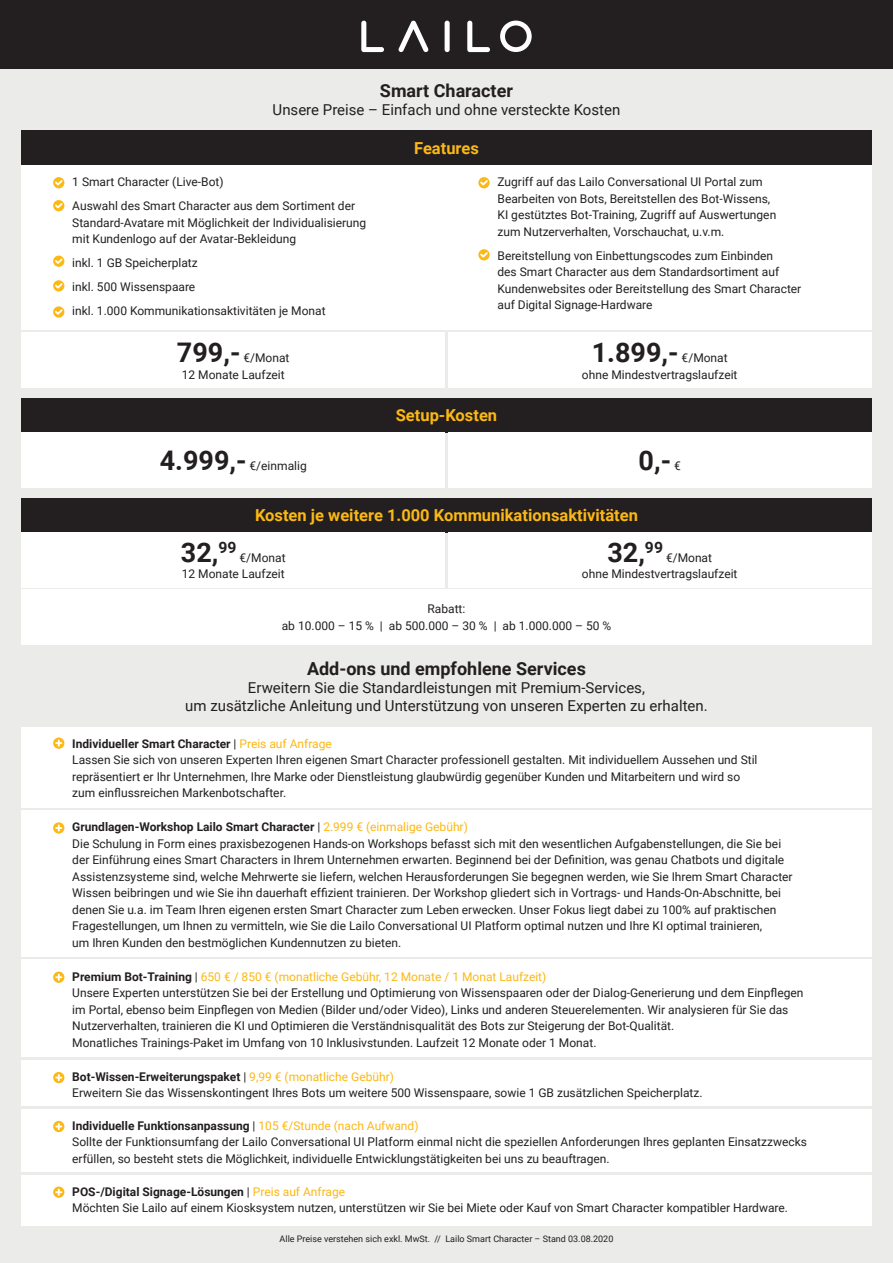
<style>
.page{position:relative;width:893px;height:1263px;background:#fff}
.page>*{position:absolute;margin:0;border:0;box-sizing:border-box;transform-origin:0 0}
.t1{font:700 27px "Roboto";color:#231f20}
.t2{font:700 18px "Roboto";color:#231f20}
.t3{font:700 16.5px "Roboto";color:#fcb814}
.t4{font:15px "Roboto";color:#231f20}
.t5{font:12px/16.5px "Roboto";color:#231f20}
.t6{font:700 12px "Roboto";color:#231f20}
.t7{font:12px "Roboto";color:#fcb814}
.t8{font:9px "Roboto";color:#231f20}
.s1{font-weight:400}
.s2{font-weight:400;color:#fcb814}
.s3{font-weight:700;color:#231f20}
.s4{color:#231f20}
</style>
<div class="page">
<div style="left:0;top:64px;width:893px;height:1199px;background:#ebebea"></div>
<div style="left:0;top:0;width:893px;height:68px;background:#231f20"></div>
<div style="left:21px;top:165px;width:851px;height:165px;background:#fff"></div>
<svg style="left:500px;top:21px;width:32px;height:31px"></svg>
<svg style="left:361px;top:21px;width:23px;height:31px"></svg>
<div style="left:445px;top:21px;width:5px;height:31px;background:#fff;border-radius:3px"></div>
<svg style="left:398px;top:21px;width:31px;height:31px"></svg>
<svg style="left:467px;top:21px;width:23px;height:31px"></svg>
<div style="left:21px;top:131px;width:851px;height:34px;background:#231f20"></div>
<div style="left:21px;top:727px;width:851px;height:81px;background:#fff"></div>
<div style="left:21px;top:811px;width:851px;height:146px;background:#fff"></div>
<div style="left:21px;top:960px;width:851px;height:97px;background:#fff"></div>
<div style="left:21px;top:1060px;width:851px;height:46px;background:#fff"></div>
<div style="left:21px;top:1109px;width:851px;height:63px;background:#fff"></div>
<div style="left:21px;top:1175px;width:851px;height:51px;background:#fff"></div>
<div style="left:21px;top:398px;width:851px;height:34px;background:#231f20"></div>
<div style="left:21px;top:498px;width:851px;height:34px;background:#231f20"></div>
<svg style="left:53px;top:178px;width:11px;height:9px"></svg>
<svg style="left:478px;top:178px;width:12px;height:9px"></svg>
<svg style="left:478px;top:250px;width:12px;height:9px"></svg>
<svg style="left:53px;top:201px;width:11px;height:9px"></svg>
<svg style="left:53px;top:257px;width:11px;height:9px"></svg>
<svg style="left:53px;top:306px;width:11px;height:12px"></svg>
<svg style="left:53px;top:308px;width:11px;height:8px"></svg>
<svg style="left:53px;top:281px;width:11px;height:9px"></svg>
<div style="left:21px;top:333px;width:424px;height:55px;background:#fff"></div>
<div style="left:21px;top:432px;width:424px;height:55px;background:#fff"></div>
<div style="left:21px;top:532px;width:424px;height:55px;background:#fff"></div>
<div style="left:21px;top:589px;width:851px;height:56px;background:#fff"></div>
<div style="left:448px;top:333px;width:424px;height:55px;background:#fff"></div>
<div style="left:448px;top:432px;width:424px;height:55px;background:#fff"></div>
<div style="left:448px;top:532px;width:424px;height:55px;background:#fff"></div>
<svg style="left:53px;top:737px;width:11px;height:12px"></svg>
<svg style="left:56px;top:740px;width:5px;height:6px"></svg>
<svg style="left:53px;top:822px;width:11px;height:12px"></svg>
<svg style="left:56px;top:825px;width:5px;height:6px"></svg>
<svg style="left:53px;top:971px;width:11px;height:12px"></svg>
<svg style="left:56px;top:974px;width:5px;height:6px"></svg>
<svg style="left:53px;top:1072px;width:11px;height:11px"></svg>
<svg style="left:56px;top:1075px;width:5px;height:5px"></svg>
<svg style="left:53px;top:1121px;width:11px;height:11px"></svg>
<svg style="left:56px;top:1124px;width:5px;height:5px"></svg>
<svg style="left:53px;top:1186px;width:11px;height:12px"></svg>
<svg style="left:56px;top:1189px;width:5px;height:6px"></svg>
<p class="t2" style="left:380px;top:77px;width:135px">Smart Character</p>
<p class="t4" style="left:273px;top:99px;width:349px">Unsere Preise – Einfach und ohne versteckte Kosten</p>
<p class="t3" style="left:414px;top:136px;width:66px">Features</p>
<p class="t5" style="left:72px;top:173px;width:153px">1 Smart Character (Live-Bot)</p>
<p class="t5" style="left:72px;top:197px;width:284px">Auswahl des Smart Character aus dem Sortiment der</p>
<p class="t5" style="left:72px;top:214px;width:295px">Standard-Avatare mit Möglichkeit der Individualisierung</p>
<p class="t5" style="left:72px;top:230px;width:225px">mit Kundenlogo auf der Avatar-Bekleidung</p>
<p class="t5" style="left:72px;top:254px;width:127px">inkl. 1 GB Speicherplatz</p>
<p class="t5" style="left:72px;top:278px;width:125px">inkl. 500 Wissenspaare</p>
<p class="t5" style="left:72px;top:302px;width:255px">inkl. 1.000 Kommunikationsaktivitäten je Monat</p>
<p class="t5" style="left:497px;top:173px;width:267px">Zugriff auf das Lailo Conversational UI Portal zum</p>
<p class="t5" style="left:497px;top:190px;width:274px">Bearbeiten von Bots, Bereitstellen des Bot-Wissens,</p>
<p class="t5" style="left:497px;top:206px;width:280px">KI gestütztes Bot-Training, Zugriff auf Auswertungen</p>
<p class="t5" style="left:497px;top:223px;width:228px">zum Nutzerverhalten, Vorschauchat, u.v.m.</p>
<p class="t5" style="left:497px;top:247px;width:277px">Bereitstellung von Einbettungscodes zum Einbinden</p>
<p class="t5" style="left:497px;top:263px;width:283px">des Smart Character aus dem Standardsortiment auf</p>
<p class="t5" style="left:497px;top:280px;width:305px">Kundenwebsites oder Bereitstellung des Smart Character</p>
<p class="t5" style="left:497px;top:296px;width:157px">auf Digital Signage-Hardware</p>
<p class="t1" style="left:177px;top:334px;width:65px">799,-</p>
<p class="t5" style="left:243px;top:349px;width:48px">€/Monat</p>
<p class="t5" style="left:182px;top:366px;width:104px">12 Monate Laufzeit</p>
<p class="t1" style="left:592px;top:334px;width:88px">1.899,-</p>
<p class="t5" style="left:682px;top:349px;width:48px">€/Monat</p>
<p class="t5" style="left:582px;top:366px;width:157px">ohne Mindestvertragslaufzeit</p>
<p class="t3" style="left:396px;top:404px;width:103px">Setup-Kosten</p>
<p class="t1" style="left:160px;top:441px;width:88px">4.999,-</p>
<p class="t5" style="left:250px;top:457px;width:59px">€/einmalig</p>
<p class="t1" style="left:639px;top:441px;width:34px">0,-</p>
<p class="t5" style="left:674px;top:457px;width:8px">€</p>
<p class="t3" style="left:255px;top:504px;width:384px">Kosten je weitere 1.000 Kommunikationsaktivitäten</p>
<p class="t1" style="left:181px;top:533px;width:57px">32,<sup>99</sup></p>
<p class="t5" style="left:239px;top:549px;width:48px">€/Monat</p>
<p class="t5" style="left:182px;top:565px;width:104px">12 Monate Laufzeit</p>
<p class="t1" style="left:607px;top:533px;width:57px">32,<sup>99</sup></p>
<p class="t5" style="left:666px;top:549px;width:48px">€/Monat</p>
<p class="t5" style="left:582px;top:565px;width:157px">ohne Mindestvertragslaufzeit</p>
<p class="t5" style="left:427px;top:600px;width:39px">Rabatt:</p>
<p class="t5" style="left:282px;top:617px;width:331px">ab 10.000 – 15 % | ab 500.000 – 30 % | ab 1.000.000 – 50 %</p>
<p class="t2" style="left:307px;top:655px;width:280px">Add-ons und empfohlene Services</p>
<p class="t4" style="left:248px;top:677px;width:398px">Erweitern Sie die Standardleistungen mit Premium-Services,</p>
<p class="t4" style="left:185px;top:695px;width:524px">um zusätzliche Anleitung und Unterstützung von unseren Experten zu erhalten.</p>
<p class="t6" style="left:72px;top:735px;width:261px">Individueller Smart Character <span class="s1">|</span> <span class="s2">Preis auf Anfrage</span></p>
<p class="t5" style="left:72px;top:751px;width:687px">Lassen Sie sich von unseren Experten Ihren eigenen Smart Character professionell gestalten. Mit individuellem Aussehen und Stil</p>
<p class="t5" style="left:72px;top:768px;width:669px">repräsentiert er Ihr Unternehmen, Ihre Marke oder Dienstleistung glaubwürdig gegenüber Kunden und Mitarbeitern und wird so</p>
<p class="t5" style="left:72px;top:784px;width:215px">zum einflussreichen Markenbotschafter.</p>
<p class="t6" style="left:72px;top:819px;width:397px">Grundlagen-Workshop Lailo Smart Character <span class="s1">|</span> <span class="s2">2.999 € (einmalige Gebühr)</span></p>
<p class="t5" style="left:72px;top:835px;width:710px">Die Schulung in Form eines praxisbezogenen Hands-on Workshops befasst sich mit den wesentlichen Aufgabenstellungen, die Sie bei</p>
<p class="t5" style="left:72px;top:851px;width:713px">der Einführung eines Smart Characters in Ihrem Unternehmen erwarten. Beginnend bei der Definition, was genau Chatbots und digitale</p>
<p class="t5" style="left:72px;top:868px;width:722px">Assistenzsysteme sind, welche Mehrwerte sie liefern, welchen Herausforderungen Sie begegnen werden, wie Sie Ihrem Smart Character<br>Wissen beibringen und wie Sie ihn dauerhaft effizient trainieren. Der Workshop gliedert sich in Vortrags- und Hands-On-Abschnitte, bei</p>
<p class="t5" style="left:72px;top:901px;width:705px">denen Sie u.a. im Team Ihren eigenen ersten Smart Character zum Leben erwecken. Unser Fokus liegt dabei zu 100% auf praktischen</p>
<p class="t5" style="left:72px;top:917px;width:691px">Fragestellungen, um Ihnen zu vermitteln, wie Sie die Lailo Conversational UI Platform optimal nutzen und Ihre KI optimal trainieren,</p>
<p class="t5" style="left:72px;top:934px;width:330px">um Ihren Kunden den bestmöglichen Kundennutzen zu bieten.</p>
<p class="t7" style="left:72px;top:968px;width:476px"><span class="s3">Premium Bot-Training</span> <span class="s4">|</span> 650 € / 850 € (monatliche Gebühr, 12 Monate / 1 Monat Laufzeit)</p>
<p class="t5" style="left:72px;top:984px;width:733px">Unsere Experten unterstützen Sie bei der Erstellung und Optimierung von Wissenspaaren oder der Dialog-Generierung und dem Einpflegen im Portal, ebenso beim Einpflegen von Medien (Bilder und/oder Video), Links und anderen Steuerelementen. Wir analysieren für Sie das<br>Nutzerverhalten, trainieren die KI und Optimieren die Verständnisqualität des Bots zur Steigerung der Bot-Qualität.</p>
<p class="t5" style="left:72px;top:1034px;width:526px">Monatliches Trainings-Paket im Umfang von 10 Inklusivstunden. Laufzeit 12 Monate oder 1 Monat.</p>
<p class="t6" style="left:72px;top:1068px;width:323px">Bot-Wissen-Erweiterungspaket <span class="s1">|</span> <span class="s2">9,99 € (monatliche Gebühr)</span></p>
<p class="t5" style="left:72px;top:1084px;width:632px">Erweitern Sie das Wissenskontingent Ihres Bots um weitere 500 Wissenspaare, sowie 1 GB zusätzlichen Speicherplatz.</p>
<p class="t6" style="left:72px;top:1117px;width:348px">Individuelle Funktionsanpassung <span class="s1">|</span> <span class="s2">105 €/Stunde (nach Aufwand)</span></p>
<p class="t5" style="left:72px;top:1133px;width:736px">Sollte der Funktionsumfang der Lailo Conversational UI Platform einmal nicht die speziellen Anforderungen Ihres geplanten Einsatzzwecks erfüllen, so besteht stets die Möglichkeit, individuelle Entwicklungstätigkeiten bei uns zu beauftragen.</p>
<p class="t6" style="left:72px;top:1183px;width:274px">POS-/Digital Signage-Lösungen <span class="s1">|</span> <span class="s2">Preis auf Anfrage</span></p>
<p class="t5" style="left:72px;top:1199px;width:717px">Möchten Sie Lailo auf einem Kiosksystem nutzen, unterstützen wir Sie bei Miete oder Kauf von Smart Character kompatibler Hardware.</p>
<p class="t8" style="left:280px;top:1232px;width:335px">Alle Preise verstehen sich exkl. MwSt. // Lailo Smart Character – Stand 03.08.2020</p>
</div>
